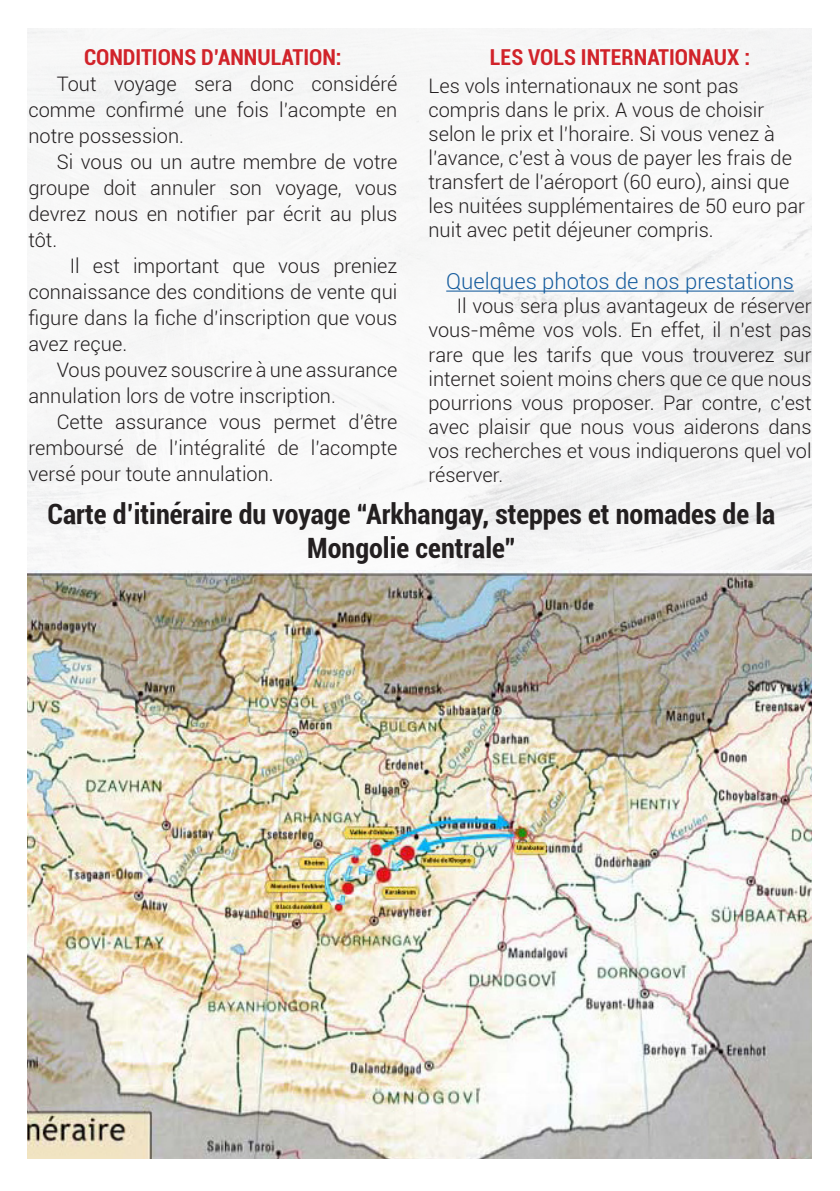
<style>
.page{position:relative;width:840px;height:1191px;background:#fff}
.page>*{position:absolute;margin:0;border:0;box-sizing:border-box;transform-origin:0 0}
.t1{font:700 condensed 28px/33.6px "Roboto";color:#231f20;text-align:center}
.Tolgoi_11pt_ulaan{font:700 condensed 22px "Roboto";color:#d1232a}
.t2{font:300 22px "Roboto";color:#175d9e}
.Undsen{font:300 20px/24px "Roboto";color:#231f20;text-align:justify}
</style>
<div class="page">
<hr style="left:446px;top:290px;width:347px;height:2px;background:#175d9e">
<img style="left:27px;top:570px;width:784px;height:588px">
<p class="Tolgoi_11pt_ulaan" style="left:84px;top:42px;width:259px">CONDITIONS D’ANNULATION:</p>
<p class="Undsen" style="left:28px;top:70px;width:370px;line-height:26px;text-indent:28px">Tout voyage sera donc considéré comme confirmé une fois l’acompte en notre possession.</p>
<p class="Undsen" style="left:28px;top:148px;width:370px;line-height:26px;text-indent:28px">Si vous ou un autre membre de votre groupe doit annuler son voyage, vous devrez nous en notifier par écrit au plus tôt.</p>
<p class="Undsen" style="left:28px;top:252px;width:370px;line-height:26px;text-indent:41px">Il est important que vous preniez connaissance des conditions de vente qui figure dans la fiche d’inscription que vous avez reçue.</p>
<p class="Undsen" style="left:28px;top:356px;width:370px;line-height:26px;text-indent:28px">Vous pouvez souscrire à une assurance annulation lors de votre inscription.</p>
<p class="Undsen" style="left:28px;top:408px;width:370px;line-height:26px;text-indent:28px">Cette assurance vous permet d’être remboursé de l’intégralité de l’acompte versé pour toute annulation.</p>
<p class="Tolgoi_11pt_ulaan" style="left:489px;top:42px;width:261px">LES VOLS INTERNATIONAUX :</p>
<p class="Undsen" style="left:428px;top:73px;width:378px;text-align:left">Les vols internationaux ne sont pas compris dans le prix. A vous de choisir selon le prix et l’horaire. Si vous venez à l’avance, c’est à vous de payer les frais de transfert de l’aéroport (60 euro), ainsi que les nuitées supplémentaires de 50 euro par nuit avec petit déjeuner compris.</p>
<p class="t2" style="left:446px;top:266px;width:349px">Quelques photos de nos prestations</p>
<p class="Undsen" style="left:428px;top:294px;width:384px;text-indent:28px">Il vous sera plus avantageux de réserver vous-même vos vols. En effet, il n’est pas rare que les tarifs que vous trouverez sur internet soient moins chers que ce que nous pourrions vous proposer. Par contre, c’est avec plaisir que nous vous aiderons dans vos recherches et vous indiquerons quel vol réserver.</p>
<p class="t1" style="left:48px;top:496px;width:728px">Carte d’itinéraire du voyage “Arkhangay, steppes et nomades de la<br>Mongolie centrale”</p>
</div>
